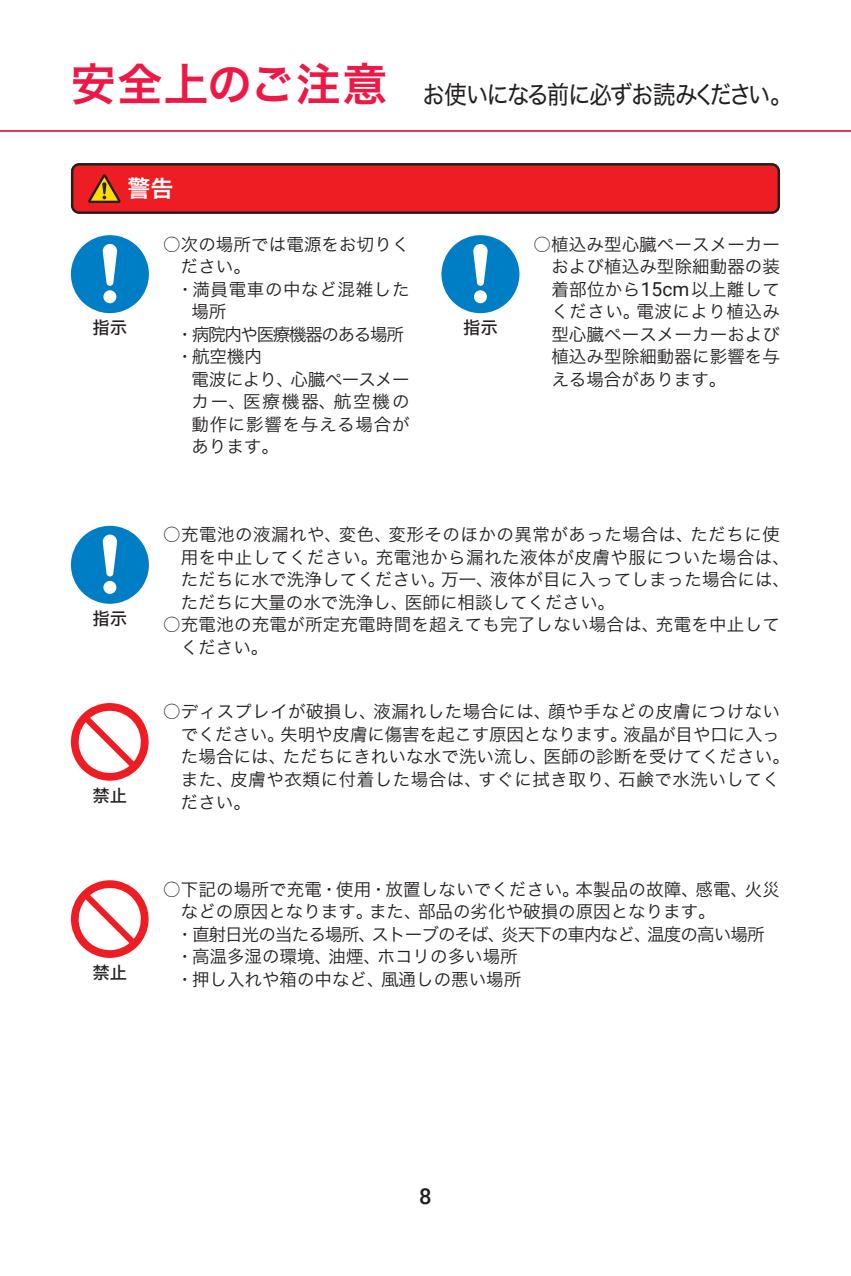
<style>
.page{position:relative;width:851px;height:1276px;background:#fff}
.page>*{position:absolute;margin:0;border:0;box-sizing:border-box;transform-origin:0 0}
.t1{font:25px "Hira Kaku Std W4";letter-spacing:-.08em;color:#231f20;scale:.9 1}
.t2{font:23px "Hira Kaku Std W6";color:#fff}
.t3{font:500 22px "Roboto";color:#231f20}
.t4{font:17.5px/22.5px "Hira Kaku Std W3";letter-spacing:.005em;color:#231f20}
.t5{font:17.5px/22.5px "Hira Kaku Std W3";letter-spacing:.03em;color:#231f20}
.t6{font:17.5px "Hira Kaku Std W3";letter-spacing:-.05em;color:#231f20}
.t7{font:17.5px "Hira Kaku Std W3";letter-spacing:-.075em;color:#231f20}
.t8{font:17.5px "Hira Kaku Std W3";letter-spacing:.035em;color:#231f20}
.t9{font:17.5px "Hira Kaku Std W3";letter-spacing:-.045em;color:#231f20}
.t10{font:17.5px "Hira Kaku Std W3";letter-spacing:.11em;color:#231f20}
.t11{font:17.5px "Hira Kaku Std W3";letter-spacing:.04em;color:#231f20}
.t12{font:17.25px "Hira Kaku Std W5";color:#231f20}
.s1{font-family:"Hira Kaku Std W6";font-size:45px;color:#ed1845}
.s2{font-family:"Roboto";font-size:19.25px}
</style>
<div class="page">
<svg style="left:71px;top:235px;width:78px;height:78px"></svg>
<svg style="left:441px;top:235px;width:78px;height:78px"></svg>
<svg style="left:71px;top:526px;width:78px;height:78px"></svg>
<svg style="left:71px;top:703px;width:77px;height:77px"></svg>
<svg style="left:71px;top:880px;width:77px;height:78px"></svg>
<hr style="left:0;top:130px;width:850px;height:2px;background:#ed1845">
<div style="left:72px;top:164px;width:706px;height:49px;background:#ee1d23;border-radius:7px"></div>
<svg style="left:88px;top:174px;width:33px;height:29px"></svg>
<div style="left:71px;top:163px;width:709px;height:51px;border:2px solid #231f20;border-radius:7px"></div>
<h1 class="t1" style="left:71px;top:75px;width:803px"><span class="s1">安全上のご注意</span> お使いになる前に必ずお読みください。</h1>
<h2 class="t2" style="left:127px;top:171px;width:48px">警告</h2>
<p class="t12" style="left:92px;top:315px;width:36px">指示</p>
<p class="t4" style="left:163px;top:232px;width:248px">○次の場所では電源をお切りく</p>
<p class="t4" style="left:181px;top:255px;width:71px">ださい。</p>
<p class="t8" style="left:163px;top:276px;width:248px">　・満員電車の中など混雑した</p>
<p class="t4" style="left:191px;top:300px;width:36px">場所</p>
<p class="t7" style="left:163px;top:321px;width:242px">　・病院内や医療機器のある場所</p>
<p class="t4" style="left:163px;top:345px;width:100px">　・航空機内</p>
<p class="t9" style="left:191px;top:366px;width:219px">電波により、心臓ペースメー</p>
<p class="t10" style="left:191px;top:388px;width:219px">カー、医療機器、航空機の</p>
<p class="t11" style="left:191px;top:411px;width:219px">動作に影響を与える場合が</p>
<p class="t4" style="left:191px;top:435px;width:89px">あります。</p>
<p class="t12" style="left:463px;top:315px;width:36px">指示</p>
<p class="t4" style="left:551px;top:232px;width:230px;text-align:justify;text-indent:-18px">○植込み型心臓ペースメーカーおよび植込み型除細動器の装着部位から<span class="s2">15cm</span>以上離してください。電波により植込み型心臓ペースメーカーおよび植込み型除細動器に影響を与える場合があります。</p>
<p class="t12" style="left:92px;top:605px;width:36px">指示</p>
<p class="t12" style="left:92px;top:782px;width:36px">禁止</p>
<p class="t12" style="left:92px;top:959px;width:36px">禁止</p>
<p class="t5" style="left:181px;top:523px;width:610px;text-indent:-18px">○充電池の液漏れや、変色、変形そのほかの異常があった場合は、ただちに使用を中止してください。充電池から漏れた液体が皮膚や服についた場合は、ただちに水で洗浄してください。万一、液体が目に入ってしまった場合には、ただちに大量の水で洗浄し、医師に相談してください。</p>
<p class="t4" style="left:181px;top:613px;width:600px;text-indent:-18px">○充電池の充電が所定充電時間を超えても完了しない場合は、充電を中止してください。</p>
<p class="t4" style="left:181px;top:700px;width:610px;text-indent:-18px">○ディスプレイが破損し、液漏れした場合には、顔や手などの皮膚につけないでください。失明や皮膚に傷害を起こす原因となります。液晶が目や口に入った場合には、ただちにきれいな水で洗い流し、医師の診断を受けてください。また、皮膚や衣類に付着した場合は、すぐに拭き取り、石鹸で水洗いしてください。</p>
<p class="t4" style="left:163px;top:877px;width:618px">○下記の場所で充電・使用・放置しないでください。本製品の故障、感電、火災</p>
<p class="t4" style="left:181px;top:900px;width:536px">などの原因となります。また、部品の劣化や破損の原因となります。</p>
<p class="t6" style="left:163px;top:921px;width:603px">　・直射日光の当たる場所、ストーブのそば、炎天下の車内など、温度の高い場所</p>
<p class="t4" style="left:163px;top:945px;width:356px">　・高温多湿の環境、油煙、ホコリの多い場所</p>
<p class="t4" style="left:163px;top:967px;width:359px">　・押し入れや箱の中など、風通しの悪い場所</p>
<p class="t3" style="left:419px;top:1181px;width:14px">8</p>
</div>
